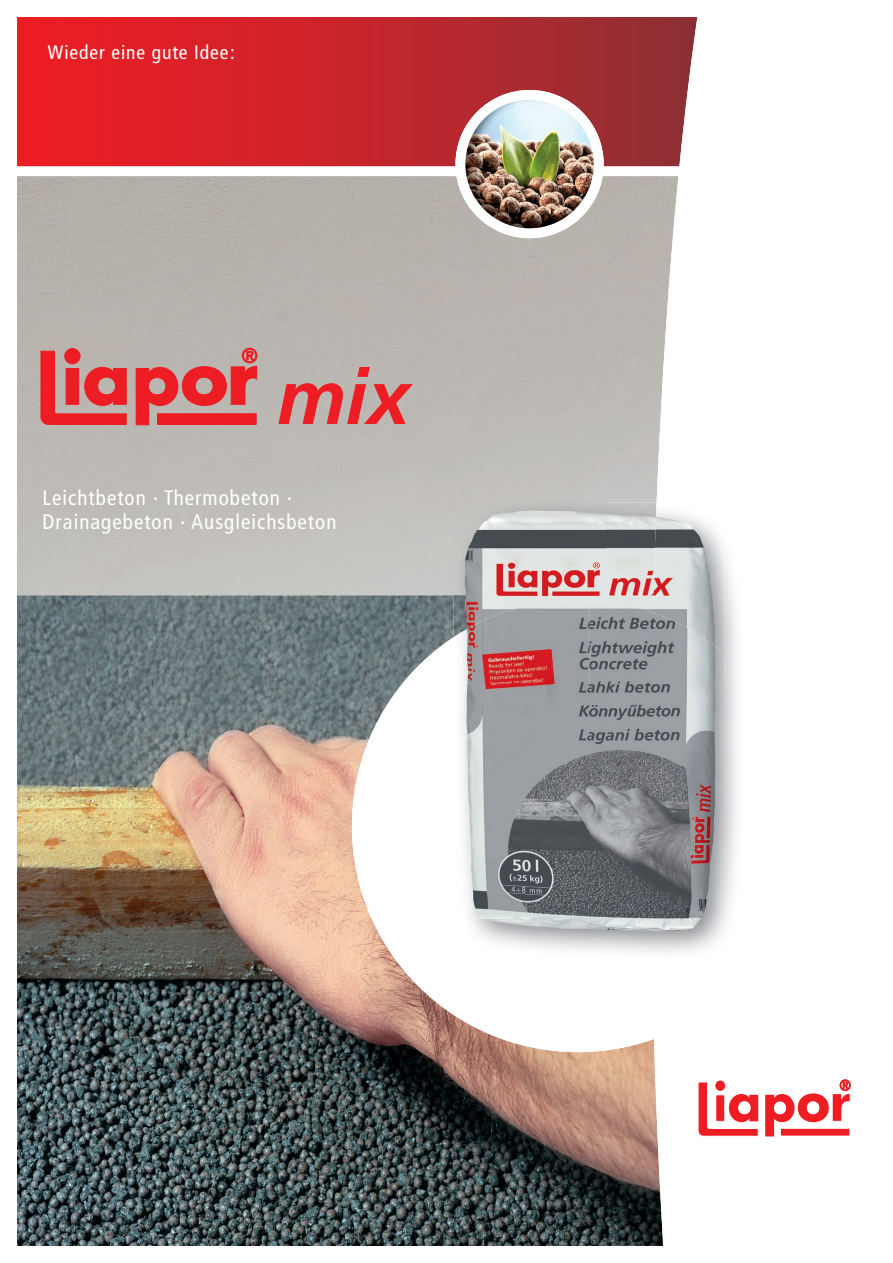
<style>
.page{position:relative;width:893px;height:1263px;background:#fff}
.page>*{position:absolute;margin:0;border:0;box-sizing:border-box;transform-origin:0 0}
.t1{font:italic 700 77.4px "Frutiger";color:#ee1d23}
.t2{font:condensed 21px/24px "Frutiger";letter-spacing:.05em;color:#fff}
.t3{font:condensed 19.5px "Frutiger";letter-spacing:.045em;color:#fff}
</style>
<div class="page">
<img style="left:17px;top:176px;width:634px;height:419px">
<svg style="left:17px;top:17px;width:634px;height:149px;background:#c9242a"></svg>
<img style="left:17px;top:595px;width:634px;height:651px">
<svg style="left:651px;top:17px;width:200px;height:1229px"></svg>
<div style="left:352px;top:600px;width:452px;height:452px;background:#fff;border-radius:50%"></div>
<div style="left:455px;top:90px;width:149px;height:148px;background:#fff;border-radius:50%"></div>
<svg style="left:136px;top:348px;width:121px;height:77px;background:#d46868"></svg>
<svg style="left:41px;top:351px;width:86px;height:74px;background:#d85c5d"></svg>
<div style="left:65px;top:348px;width:15px;height:16px;background:#ee1d23;border-radius:50%"></div>
<div style="left:65px;top:348px;width:15px;height:16px;border:1px solid #ee1d23;border-radius:50%"></div>
<img style="left:453px;top:499px;width:204px;height:96px">
<img style="left:657px;top:499px;width:87px;height:156px">
<img style="left:452px;top:503px;width:1px;height:135px">
<img style="left:453px;top:595px;width:200px;height:5px">
<img style="left:653px;top:503px;width:72px;height:97px">
<img style="left:453px;top:600px;width:272px;height:333px">
<img style="left:469px;top:104px;width:39px;height:39px">
<img style="left:508px;top:100px;width:43px;height:43px">
<img style="left:551px;top:104px;width:39px;height:39px">
<img style="left:465px;top:143px;width:129px;height:43px">
<img style="left:469px;top:185px;width:39px;height:40px">
<img style="left:508px;top:185px;width:43px;height:43px">
<img style="left:551px;top:185px;width:39px;height:40px">
<svg style="left:765px;top:1079px;width:85px;height:57px"></svg>
<svg style="left:698px;top:1082px;width:60px;height:54px"></svg>
<div style="left:715px;top:1080px;width:11px;height:11px;background:#ee1d23;border-radius:50%"></div>
<div style="left:715px;top:1080px;width:11px;height:11px;border:1px solid #fff;border-radius:50%"></div>
<p class="t3" style="left:48px;top:41px;width:188px">Wieder eine gute Idee:</p>
<h1 class="t1" style="left:277px;top:352px;width:135px">mix</h1>
<p class="t2" style="left:43px;top:486px;width:295px">Leichtbeton · Thermobeton ·<br>Drainagebeton · Ausgleichsbeton</p>
</div>
